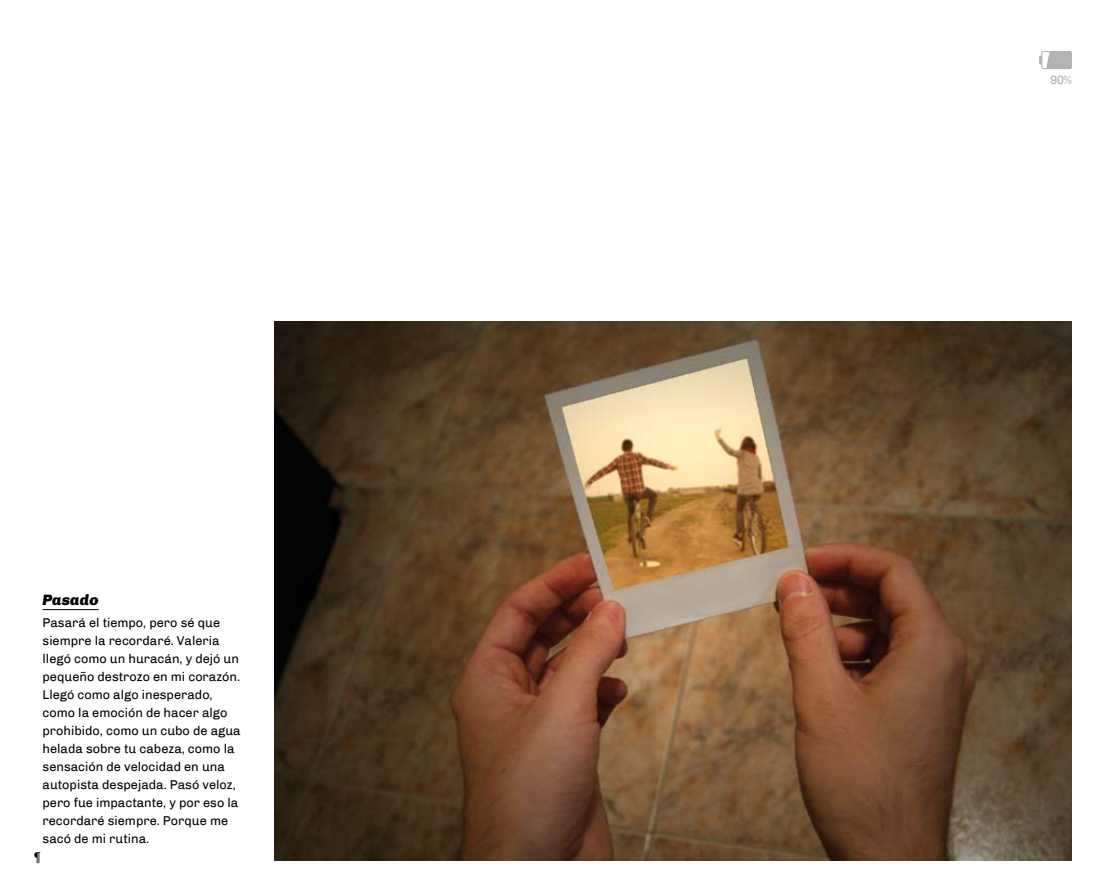
<style>
.page{position:relative;width:1106px;height:893px;background:#fff}
.page>*{position:absolute;margin:0;border:0;box-sizing:border-box;transform-origin:0 0}
.t1{font:italic 900 15px "Chivo";letter-spacing:.005em;color:#000}
.t2{font:12.75px/18px "Chivo";color:#000}
.t3{font:12px "Chivo";color:#b1b3b4}
</style>
<div class="page">
<hr style="left:43px;top:609px;width:56px;height:1px;background:#000">
<img style="left:274px;top:321px;width:797px;height:540px">
<div style="left:1041px;top:51px;width:30px;height:18px;border:1px solid #b1b3b4;border-radius:2px"></div>
<svg style="left:1039px;top:52px;width:32px;height:17px"></svg>
<p class="t1" style="left:43px;top:591px;width:57px">Pasado</p>
<p class="t2" style="left:43px;top:614px;width:200px">Pasará el tiempo, pero sé que siempre la recordaré. Valeria llegó como un huracán, y dejó un pequeño destrozo en mi corazón.<br>Llegó como algo inesperado, como la emoción de hacer algo prohibido, como un cubo de agua helada sobre tu cabeza, como la sensación de velocidad en una autopista despejada. Pasó veloz, pero fue impactante, y por eso la recordaré siempre. Porque me sacó de mi rutina.</p>
<p class="t2" style="left:34px;top:848px;width:8px">¶</p>
<p class="t3" style="left:1050px;top:73px;width:23px">90%</p>
</div>
